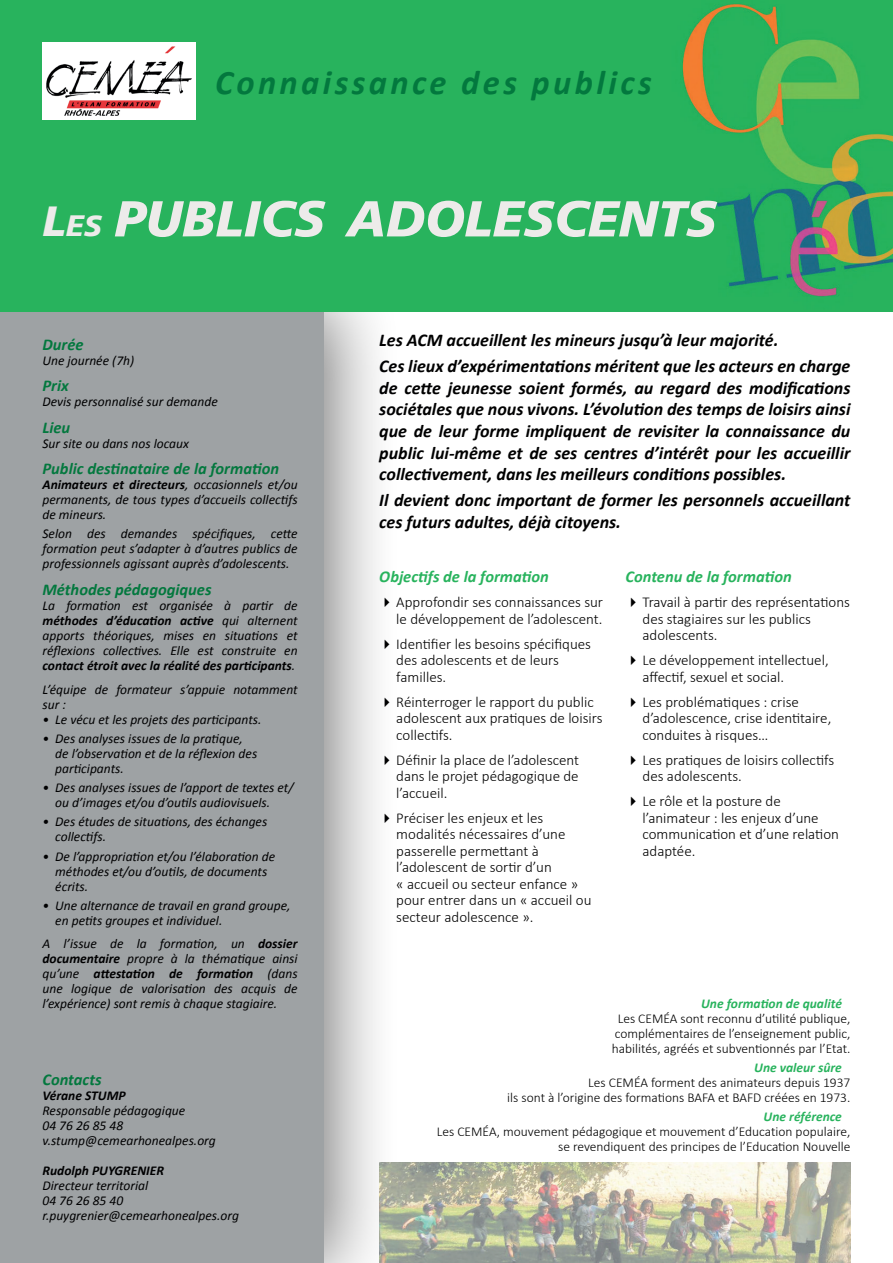
<style>
.page{position:relative;width:893px;height:1263px;background:#fff}
.page>*{position:absolute;margin:0;border:0;box-sizing:border-box;transform-origin:0 0}
.t1{font:italic 900 50.4px "Frutiger 76";color:#edebea}
.t2{font:italic 700 34.5px "Calibri";letter-spacing:.1em;color:#03783e}
.t3{font:italic 700 18px/21.6px "Calibri";color:#000001}
.t4{font:italic 700 16.5px "Calibri";color:#03783e}
.t5{font:italic 700 16.5px "Calibri";color:#28b35d}
.t6{font:300 15px/16.5px "Calibri";color:#000001}
.t7{font:italic 13.5px/15px "Calibri";color:#000001}
.t8{font:300 13.5px/15px "Calibri";color:#000001;text-align:right}
.t9{font:italic 700 13.5px "Calibri";color:#28b35d}
.t10{font:italic 700 13.5px "Calibri";color:#000001}
.s1{font-size:42px}
.s2{font-size:29.4px}
.s3{font-weight:700}
</style>
<div class="page">
<div style="left:0;top:244px;width:403px;height:1019px;background:#000001;opacity:.5"></div>
<div style="left:0;top:311px;width:323px;height:951px;background:#9ea2a4"></div>
<img style="left:0;top:0;width:893px;height:312px">
<img style="left:43px;top:43px;width:153px;height:76px">
<img style="left:379px;top:1162px;width:471px;height:101px">
<svg style="left:385px;top:598px;width:5px;height:9px"></svg>
<svg style="left:385px;top:639px;width:5px;height:10px"></svg>
<svg style="left:385px;top:697px;width:5px;height:10px"></svg>
<svg style="left:385px;top:755px;width:5px;height:10px"></svg>
<svg style="left:385px;top:813px;width:5px;height:10px"></svg>
<h2 class="t2" style="left:215px;top:60px;width:438px">Connaissance des publics</h2>
<h1 class="t1" style="left:43px;top:189px;width:675px"><span class="s1">L</span><span class="s2">ES</span> PUBLICS ADOLESCENTS</h1>
<p class="t4" style="left:43px;top:334px;width:43px">Durée</p>
<p class="t7" style="left:43px;top:352px;width:93px">Une journée (7h)</p>
<p class="t4" style="left:43px;top:375px;width:28px">Prix</p>
<p class="t7" style="left:43px;top:394px;width:177px">Devis personnalisé sur demande</p>
<p class="t4" style="left:43px;top:417px;width:29px">Lieu</p>
<p class="t7" style="left:43px;top:435px;width:148px">Sur site ou dans nos locaux</p>
<p class="t4" style="left:43px;top:458px;width:238px">Public destinataire de la formation</p>
<p class="t7" style="left:43px;top:477px;width:257px;text-align:justify"><span class="s3">Animateurs et directeurs</span>, occasionnels et/ou permanents, de tous types d’accueils collectifs de mineurs.</p>
<p class="t7" style="left:43px;top:526px;width:257px;text-align:justify">Selon des demandes spécifiques, cette formation peut s’adapter à d’autres publics de professionnels agissant auprès d’adolescents.</p>
<p class="t4" style="left:43px;top:579px;width:170px">Méthodes pédagogiques</p>
<p class="t7" style="left:43px;top:597px;width:257px;text-align:justify">La formation est organisée à partir de <span class="s3">méthodes d’éducation active</span> qui alternent apports théoriques, mises en situations et réflexions collectives. Elle est construite en <span class="s3">contact étroit avec la réalité des participants</span>.</p>
<p class="t7" style="left:43px;top:681px;width:257px">L’équipe de formateur s’appuie notamment sur :</p>
<p class="t7" style="left:43px;top:711px;width:221px">• Le vécu et les projets des participants.</p>
<p class="t7" style="left:55px;top:730px;width:203px;text-indent:-13px">• Des analyses issues de la pratique, de l’observation et de la réflexion des participants.</p>
<p class="t7" style="left:55px;top:779px;width:240px;text-indent:-13px">• Des analyses issues de l’apport de textes et/ ou d’images et/ou d’outils audiovisuels.</p>
<p class="t7" style="left:55px;top:814px;width:214px;text-indent:-13px">• Des études de situations, des échanges collectifs.</p>
<p class="t7" style="left:55px;top:848px;width:221px;text-indent:-13px">• De l’appropriation et/ou l’élaboration de méthodes et/ou d’outils, de documents écrits.</p>
<p class="t7" style="left:55px;top:897px;width:237px;text-indent:-13px">• Une alternance de travail en grand groupe, en petits groupes et individuel.</p>
<p class="t7" style="left:43px;top:936px;width:257px;text-align:justify">A l’issue de la formation, un <span class="s3">dossier documentaire</span> propre à la thématique ainsi qu’une <span class="s3">attestation de formation</span> (dans une logique de valorisation des acquis de l’expérience) sont remis à chaque stagiaire.</p>
<p class="t4" style="left:43px;top:1069px;width:61px">Contacts</p>
<p class="t10" style="left:43px;top:1087px;width:85px">Vérane STUMP</p>
<p class="t7" style="left:43px;top:1103px;width:175px">Responsable pédagogique<br>04 76 26 85 48 v.stump@cemearhonealpes.org</p>
<p class="t10" style="left:43px;top:1162px;width:123px">Rudolph PUYGRENIER</p>
<p class="t7" style="left:43px;top:1178px;width:198px">Directeur territorial<br>04 76 26 85 40 r.puygrenier@cemearhonealpes.org</p>
<h3 class="t3" style="left:379px;top:327px;width:473px;line-height:25.8px">Les ACM accueillent les mineurs jusqu’à leur majorité.<br>Ces lieux d’expérimentations méritent que les acteurs en charge</h3>
<p class="t3" style="left:379px;top:377px;width:473px;text-align:justify">de cette jeunesse soient formés, au regard des modifications sociétales que nous vivons. L’évolution des temps de loisirs ainsi que de leur forme impliquent de revisiter la connaissance du public lui-même et de ses centres d’intérêt pour les accueillir collectivement, dans les meilleurs conditions possibles.</p>
<h3 class="t3" style="left:379px;top:489px;width:473px">Il devient donc important de former les personnels accueillant ces futurs adultes, déjà citoyens.</h3>
<p class="t5" style="left:379px;top:566px;width:171px">Objectifs de la formation</p>
<p class="t6" style="left:396px;top:594px;width:208px">Approfondir ses connaissances sur le développement de l’adolescent.</p>
<p class="t6" style="left:396px;top:635px;width:196px">Identifier les besoins spécifiques des adolescents et de leurs familles.</p>
<p class="t6" style="left:396px;top:693px;width:208px">Réinterroger le rapport du public adolescent aux pratiques de loisirs collectifs.</p>
<p class="t6" style="left:396px;top:751px;width:184px;text-align:justify">Définir la place de l’adolescent dans le projet pédagogique de l’accueil.</p>
<p class="t6" style="left:396px;top:809px;width:197px">Préciser les enjeux et les modalités nécessaires d’une passerelle permettant à l’adolescent de sortir d’un<br>« accueil ou secteur enfance » pour entrer dans un « accueil ou secteur adolescence ».</p>
<p class="t5" style="left:625px;top:566px;width:168px">Contenu de la formation</p>
<p class="t6" style="left:642px;top:594px;width:209px">Travail à partir des représentations des stagiaires sur les publics adolescents.</p>
<p class="t6" style="left:642px;top:652px;width:188px">Le développement intellectuel, affectif, sexuel et social.</p>
<p class="t6" style="left:642px;top:693px;width:190px">Les problématiques : crise d’adolescence, crise identitaire, conduites à risques…</p>
<p class="t6" style="left:642px;top:751px;width:193px">Les pratiques de loisirs collectifs des adolescents.</p>
<p class="t6" style="left:642px;top:793px;width:198px">Le rôle et la posture de l’animateur : les enjeux d’une communication et d’une relation adaptée.</p>
<p class="t9" style="left:701px;top:995px;width:142px">Une formation de qualité</p>
<p class="t8" style="left:612px;top:1011px;width:240px;text-align:center">Les CEMÉA sont reconnu d’utilité publique, complémentaires de l’enseignement public, habilités, agréés et subventionnés par l’Etat.</p>
<p class="t9" style="left:754px;top:1059px;width:89px">Une valeur sûre</p>
<p class="t8" style="left:507px;top:1075px;width:345px">Les CEMÉA forment des animateurs depuis 1937<br>ils sont à l’origine des formations BAFA et BAFD créées en 1973.</p>
<p class="t9" style="left:764px;top:1108px;width:80px">Une référence</p>
<p class="t8" style="left:437px;top:1124px;width:415px">Les CEMÉA, mouvement pédagogique et mouvement d’Education populaire, se revendiquent des principes de l’Education Nouvelle</p>
</div>
